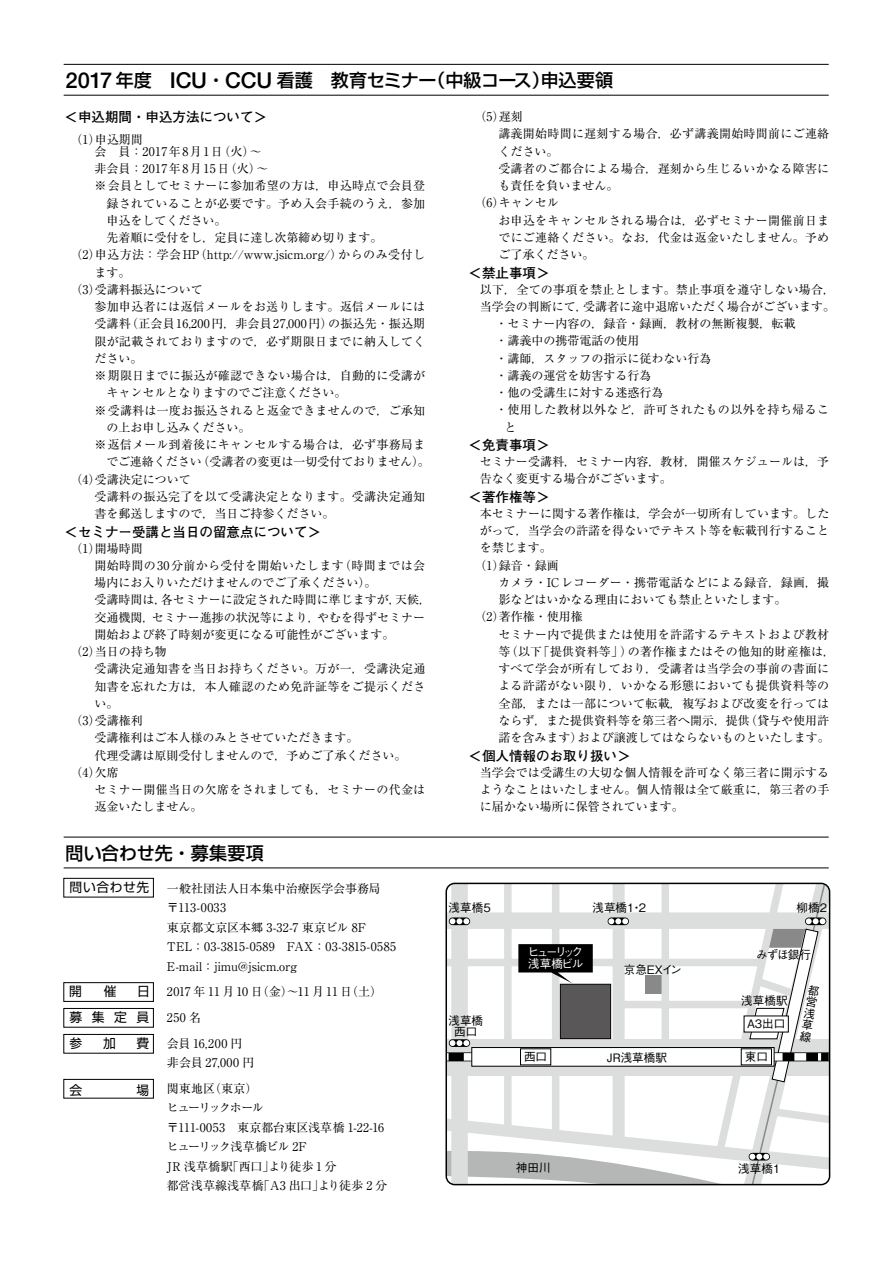
<style>
.page{position:relative;width:893px;height:1263px;background:#fff}
.page>*{position:absolute;margin:0;border:0;box-sizing:border-box;transform-origin:0 0}
.t1{font:18px "Shin Go Pro Medium 90 pv RKSJ H";letter-spacing:-.005em;color:#000}
.t2{font:700 13.5px "Futo Go B101 Pro";color:#000}
.t3{font:12.75px "Shin Go Pro Regular 90 pv RKSJ H";letter-spacing:.055em;color:#000}
.t4{font:12px/17.2px "Ryumin Pro";letter-spacing:.015em;color:#000}
.t5{font:12px/19.5px "Ryumin Pro Regular 90 pv RKSJ H";color:#000}
.t6{font:12px "Ryumin Pro";letter-spacing:.035em;color:#000}
.t7{font:12px/25.5px "Ryumin Pro Regular 90 pv RKSJ H";letter-spacing:.02em;color:#000}
.t8{font:11.55px/11.6px "Gothic BBB Pro Medium 90 pv RKSJ H";color:#000;text-align:center}
.t9{font:11.55px "Gothic BBB Pro Medium 90 pv RKSJ H";letter-spacing:-.19em;color:#fff}
.t10{font:11.55px/11.6px "Gothic BBB Pro Medium 90 pv RKSJ V";color:#000;text-align:justify}
.s1{font-family:"Helvetica Neue LT Std";font-weight:500;font-size:21.9px}
</style>
<div class="page">
<hr style="left:64px;top:867px;width:765px;height:1px;background:#000">
<hr style="left:64px;top:837px;width:765px;height:1px;background:#000">
<hr style="left:64px;top:95px;width:765px;height:1px;background:#000">
<hr style="left:64px;top:64px;width:765px;height:1px;background:#000">
<svg style="left:448px;top:883px;width:382px;height:301px"></svg>
<div style="left:744px;top:1015px;width:45px;height:17px;background:#fff"></div>
<div style="left:445px;top:883px;width:385px;height:302px;border:2px solid #000;border-radius:9px"></div>
<div style="left:64px;top:1079px;width:90px;height:19px;border:1px solid #000"></div>
<div style="left:64px;top:1008px;width:90px;height:19px;border:1px solid #000"></div>
<div style="left:64px;top:878px;width:90px;height:19px;border:1px solid #000"></div>
<div style="left:64px;top:982px;width:90px;height:19px;border:1px solid #000"></div>
<div style="left:64px;top:1034px;width:90px;height:19px;border:1px solid #000"></div>
<h1 class="t1" style="left:66px;top:65px;width:549px"><span class="s1">2017</span> 年度 <span class="s1">ICU</span>・<span class="s1">CCU</span> 看護　教育セミナー（中級コース）申込要領</h1>
<p class="t2" style="left:65px;top:107px;width:204px">＜申込期間・申込方法について＞</p>
<p class="t4" style="left:94px;top:132px;width:169px;line-height:12.3px;text-indent:-30px">　（1）申込期間<br>会　員：2017年8月1日（火）〜</p>
<p class="t4" style="left:94px;top:159px;width:175px">非会員：2017年8月15日（火）〜</p>
<p class="t4" style="left:94px;top:176px;width:332px">※会員としてセミナーに参加希望の方は，申込時点で会員登</p>
<p class="t4" style="left:106px;top:194px;width:320px">録されていることが必要です。予め入会手続のうえ，参加</p>
<p class="t4" style="left:106px;top:211px;width:121px">申込をしてください。</p>
<p class="t4" style="left:94px;top:228px;width:290px">　先着順に受付をし，定員に達し次第締め切ります。</p>
<p class="t4" style="left:65px;top:245px;width:362px">　（2）申込方法：学会HP（http://www.jsicm.org/）からのみ受付し</p>
<p class="t4" style="left:94px;top:263px;width:38px">ます。</p>
<p class="t4" style="left:65px;top:280px;width:140px">　（3）受講料振込について</p>
<p class="t4" style="left:94px;top:297px;width:332px">参加申込者には返信メールをお送りします。返信メールには</p>
<p class="t4" style="left:94px;top:314px;width:332px">受講料（正会員16,200円，非会員27,000円）の振込先・振込期</p>
<p class="t4" style="left:94px;top:332px;width:332px">限が記載されておりますので，必ず期限日までに納入してく</p>
<p class="t4" style="left:94px;top:349px;width:50px">ださい。</p>
<p class="t4" style="left:94px;top:366px;width:332px">※期限日までに振込が確認できない場合は，自動的に受講が</p>
<p class="t4" style="left:106px;top:383px;width:241px">キャンセルとなりますのでご注意ください。</p>
<p class="t4" style="left:94px;top:401px;width:332px">※受講料は一度お振込されると返金できませんので，ご承知</p>
<p class="t4" style="left:106px;top:418px;width:145px">の上お申し込みください。</p>
<p class="t4" style="left:94px;top:435px;width:332px">※返信メール到着後にキャンセルする場合は，必ず事務局ま</p>
<p class="t4" style="left:106px;top:452px;width:325px">でご連絡ください（受講者の変更は一切受付ておりません）。</p>
<p class="t4" style="left:65px;top:470px;width:128px">　（4）受講決定について</p>
<p class="t4" style="left:94px;top:487px;width:332px">受講料の振込完了を以て受講決定となります。受講決定通知</p>
<p class="t4" style="left:94px;top:504px;width:242px">書を郵送しますので，当日ご持参ください。</p>
<p class="t2" style="left:65px;top:521px;width:258px">＜セミナー受講と当日の留意点について＞</p>
<p class="t4" style="left:65px;top:539px;width:80px">　（1）開場時間</p>
<p class="t4" style="left:94px;top:556px;width:332px">開始時間の30分前から受付を開始いたします（時間までは会</p>
<p class="t4" style="left:94px;top:573px;width:284px">場内にお入りいただけませんのでご了承ください）。</p>
<p class="t4" style="left:94px;top:590px;width:338px">受講時間は，各セミナーに設定された時間に準じますが，天候，</p>
<p class="t4" style="left:94px;top:608px;width:332px">交通機関，セミナー進捗の状況等により，やむを得ずセミナー</p>
<p class="t4" style="left:94px;top:625px;width:302px">開始および終了時刻が変更になる可能性がございます。</p>
<p class="t4" style="left:65px;top:642px;width:104px">　（2）当日の持ち物</p>
<p class="t4" style="left:94px;top:659px;width:332px">受講決定通知書を当日お持ちください。万が一，受講決定通</p>
<p class="t4" style="left:94px;top:677px;width:332px">知書を忘れた方は，本人確認のため免許証等をご提示くださ</p>
<p class="t4" style="left:94px;top:694px;width:26px">い。</p>
<p class="t4" style="left:65px;top:711px;width:80px">　（3）受講権利</p>
<p class="t4" style="left:94px;top:728px;width:266px">受講権利はご本人様のみとさせていただきます。</p>
<p class="t4" style="left:94px;top:746px;width:314px">代理受講は原則受付しませんので，予めご了承ください。</p>
<p class="t4" style="left:65px;top:763px;width:56px">　（4）欠席</p>
<p class="t4" style="left:94px;top:780px;width:332px">セミナー開催当日の欠席をされましても，セミナーの代金は</p>
<p class="t4" style="left:94px;top:797px;width:110px">返金いたしません。</p>
<h1 class="t1" style="left:66px;top:838px;width:200px">問い合わせ先・募集要項</h1>
<p class="t3" style="left:70px;top:877px;width:81px">問い合わせ先</p>
<p class="t3" style="left:69px;top:981px;width:14px">開</p>
<p class="t3" style="left:104px;top:981px;width:14px">催</p>
<p class="t3" style="left:137px;top:981px;width:14px">日</p>
<p class="t3" style="left:70px;top:1033px;width:14px">参</p>
<p class="t3" style="left:103px;top:1033px;width:14px">加</p>
<p class="t3" style="left:136px;top:1033px;width:14px">費</p>
<p class="t3" style="left:70px;top:1007px;width:81px">募集定員</p>
<p class="t3" style="left:70px;top:1079px;width:81px">会　　場</p>
<p class="t5" style="left:167px;top:878px;width:231px">一般社団法人日本集中治療医学会事務局〒113-0033　<br>東京都文京区本郷 3-32-7 東京ビル 8F<br>TEL：03-3815-0589　FAX：03-3815-0585<br>E-mail：jimu@jsicm.org</p>
<p class="t5" style="left:167px;top:978px;width:217px;line-height:25.5px">2017 年 11 月 10 日（金）～11 月 11 日（土）<br>250 名<br>会員 16,200 円</p>
<p class="t7" style="left:167px;top:1049px;width:92px">非会員 27,000 円関東地区（東京）</p>
<p class="t5" style="left:167px;top:1097px;width:222px">ヒューリックホール<br>〒111-0053　東京都台東区浅草橋 1-22-16ヒューリック浅草橋ビル 2F<br>JR 浅草橋駅「西口」より徒歩 1 分<br>都営浅草線浅草橋「A3 出口」より徒歩 2 分</p>
<p class="t4" style="left:469px;top:107px;width:56px">　（5）遅刻</p>
<p class="t4" style="left:498px;top:124px;width:332px">講義開始時間に遅刻する場合，必ず講義開始時間前にご連絡</p>
<p class="t4" style="left:498px;top:142px;width:61px">ください。</p>
<p class="t4" style="left:498px;top:159px;width:332px">受講者のご都合による場合，遅刻から生じるいかなる障害に</p>
<p class="t4" style="left:498px;top:176px;width:121px">も責任を負いません。</p>
<p class="t4" style="left:469px;top:193px;width:92px">　（6）キャンセル</p>
<p class="t4" style="left:498px;top:211px;width:332px">お申込をキャンセルされる場合は，必ずセミナー開催前日ま</p>
<p class="t4" style="left:498px;top:228px;width:332px">でにご連絡ください。なお，代金は返金いたしません。予め</p>
<p class="t4" style="left:498px;top:245px;width:97px">ご了承ください。</p>
<p class="t2" style="left:469px;top:262px;width:82px">＜禁止事項＞</p>
<p class="t4" style="left:480px;top:280px;width:357px">以下，全ての事項を禁止とします。禁止事項を遵守しない場合，</p>
<p class="t4" style="left:480px;top:297px;width:357px">当学会の判断にて，受講者に途中退席いただく場合がございます。</p>
<p class="t4" style="left:495px;top:314px;width:301px">・セミナー内容の，録音・録画，教材の無断複製，転載</p>
<p class="t4" style="left:495px;top:331px;width:145px">・講義中の携帯電話の使用</p>
<p class="t4" style="left:495px;top:349px;width:217px">・講師，スタッフの指示に従わない行為</p>
<p class="t4" style="left:495px;top:366px;width:157px">・講義の運営を妨害する行為</p>
<p class="t4" style="left:495px;top:383px;width:169px">・他の受講生に対する迷惑行為</p>
<p class="t6" style="left:495px;top:400px;width:335px">・使用した教材以外など，許可されたもの以外を持ち帰るこ</p>
<p class="t4" style="left:504px;top:418px;width:13px">と</p>
<p class="t2" style="left:469px;top:434px;width:82px">＜免責事項＞</p>
<p class="t4" style="left:480px;top:452px;width:351px">セミナー受講料，セミナー内容，教材，開催スケジュールは，予告なく変更する場合がございます。</p>
<p class="t2" style="left:469px;top:486px;width:82px">＜著作権等＞</p>
<p class="t4" style="left:480px;top:504px;width:351px">本セミナーに関する著作権は，学会が一切所有しています。した</p>
<p class="t4" style="left:480px;top:521px;width:351px">がって，当学会の許諾を得ないでテキスト等を転載刊行すること</p>
<p class="t4" style="left:480px;top:538px;width:73px">を禁じます。</p>
<p class="t4" style="left:469px;top:556px;width:92px">　（1）録音・録画</p>
<p class="t4" style="left:498px;top:573px;width:332px">カメラ・ICレコーダー・携帯電話などによる録音，録画，撮</p>
<p class="t4" style="left:498px;top:590px;width:290px">影などはいかなる理由においても禁止といたします。</p>
<p class="t4" style="left:469px;top:607px;width:116px">　（2）著作権・使用権</p>
<p class="t4" style="left:498px;top:625px;width:332px">セミナー内で提供または使用を許諾するテキストおよび教材</p>
<p class="t4" style="left:498px;top:642px;width:338px">等（以下「提供資料等」）の著作権またはその他知的財産権は，</p>
<p class="t4" style="left:498px;top:659px;width:332px">すべて学会が所有しており，受講者は当学会の事前の書面に</p>
<p class="t4" style="left:498px;top:676px;width:332px">よる許諾がない限り，いかなる形態においても提供資料等の</p>
<p class="t4" style="left:498px;top:694px;width:332px">全部，または一部について転載，複写および改変を行っては</p>
<p class="t4" style="left:498px;top:711px;width:332px">ならず，また提供資料等を第三者へ開示，提供（貸与や使用許</p>
<p class="t4" style="left:498px;top:728px;width:333px">諾を含みます）および譲渡してはならないものといたします。</p>
<p class="t2" style="left:469px;top:745px;width:163px">＜個人情報のお取り扱い＞</p>
<p class="t4" style="left:480px;top:763px;width:351px;text-align:justify">当学会では受講生の大切な個人情報を許可なく第三者に開示するようなことはいたしません。個人情報は全て厳重に，第三者の手に届かない場所に保管されています。</p>
<p class="t8" style="left:449px;top:900px;width:44px">浅草橋5</p>
<p class="t8" style="left:592px;top:900px;width:55px">浅草橋1・2</p>
<p class="t8" style="left:797px;top:900px;width:32px">柳橋2</p>
<p class="t8" style="left:448px;top:1013px;width:36px">浅草橋西口</p>
<p class="t9" style="left:528px;top:942px;width:57px">ヒューリック</p>
<p class="t8" style="left:756px;top:948px;width:56px">みずほ銀行</p>
<p class="t9" style="left:528px;top:954px;width:57px">浅草橋ビル</p>
<p class="t8" style="left:624px;top:962px;width:59px">京急EXイン</p>
<p class="t8" style="left:741px;top:987px;width:48px;line-height:23.5px">浅草橋駅<br>A3出口</p>
<p class="t10" style="left:809px;top:982px;width:7px;rotate:10deg">都営浅草線</p>
<p class="t8" style="left:524px;top:1049px;width:25px">西口</p>
<p class="t8" style="left:745px;top:1049px;width:25px">東口</p>
<p class="t8" style="left:607px;top:1050px;width:62px">JR浅草橋駅</p>
<p class="t8" style="left:516px;top:1160px;width:36px">神田川</p>
<p class="t8" style="left:738px;top:1162px;width:44px">浅草橋1</p>
</div>
